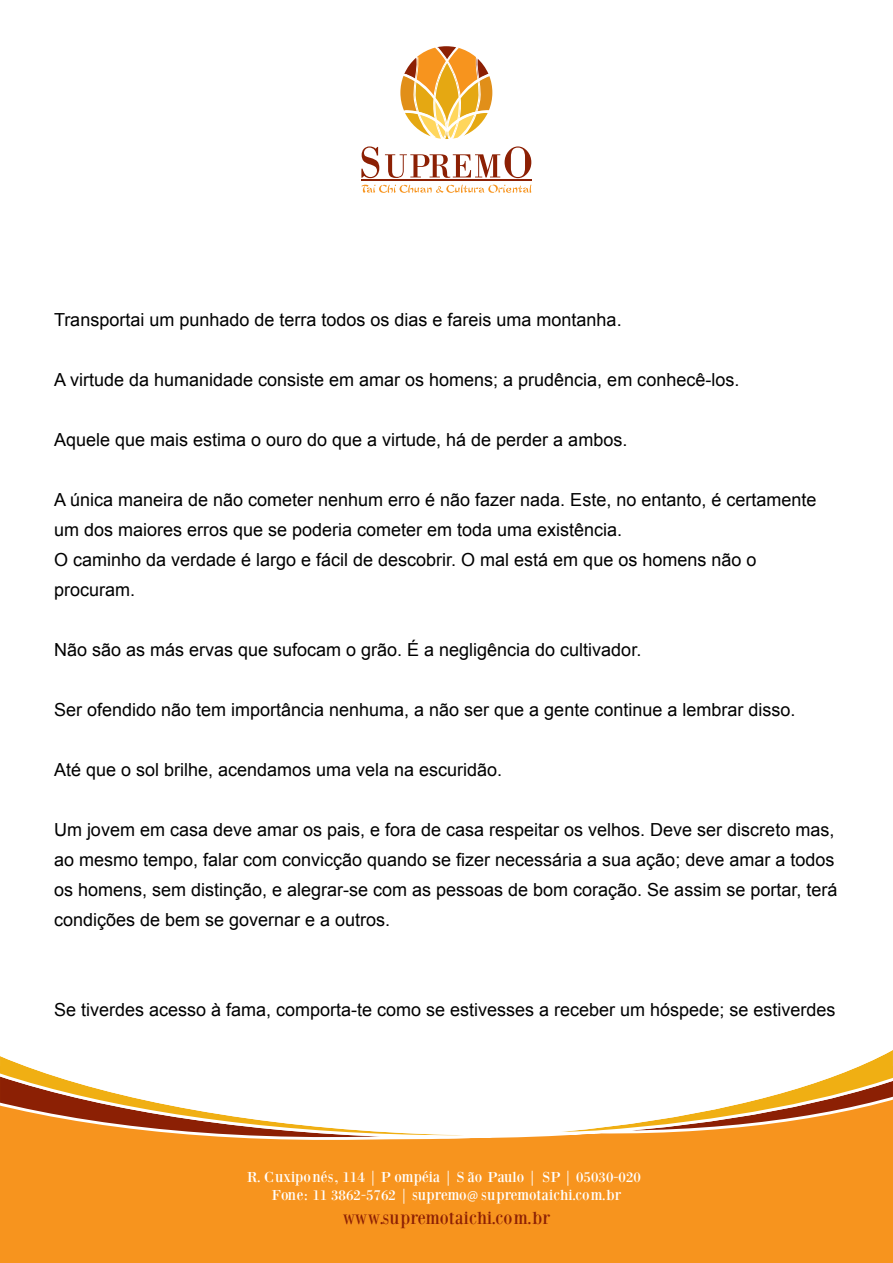
<style>
.page{position:relative;width:893px;height:1263px;background:#fff}
.page>*{position:absolute;margin:0;border:0;box-sizing:border-box;transform-origin:0 0}
.t1{font:18px/30px "Arial";color:#000}
.t2{font:18px "Bodoni XT";color:#8c2004}
.t3{font:15px/18px "Bodoni XT";color:#fff;text-align:center}
.s1{font-family:"Myriad Pro"}
</style>
<div class="page">
<div style="left:0;top:1066px;width:893px;height:197px;background:#f7941e"></div>
<svg style="left:0;top:1050px;width:893px;height:87px"></svg>
<svg style="left:361px;top:146px;width:18px;height:32px"></svg>
<svg style="left:385px;top:146px;width:146px;height:32px"></svg>
<svg style="left:400px;top:46px;width:92px;height:93px"></svg>
<svg style="left:361px;top:185px;width:170px;height:8px"></svg>
<hr style="left:361px;top:179px;width:170px;height:1px;background:#8c2004">
<p class="t1" style="left:54px;top:305px;width:569px">Transportai um punhado de terra todos os dias e fareis uma montanha.</p>
<p class="t1" style="left:54px;top:365px;width:687px">A virtude da humanidade consiste em amar os homens; a prudência, em conhecê-los.</p>
<p class="t1" style="left:54px;top:425px;width:575px">Aquele que mais estima o ouro do que a virtude, há de perder a ambos.</p>
<p class="t1" style="left:54px;top:485px;width:764px">A única maneira de não cometer nenhum erro é não fazer nada. Este, no entanto, é certamente um dos maiores erros que se poderia cometer em toda uma existência.<br>O caminho da verdade é largo e fácil de descobrir. O mal está em que os homens não o procuram.</p>
<p class="t1" style="left:54px;top:635px;width:589px">Não são as más ervas que sufocam o grão. É a negligência do cultivador.</p>
<p class="t1" style="left:54px;top:695px;width:743px">Ser ofendido não tem importância nenhuma, a não ser que a gente continue a lembrar disso.</p>
<p class="t1" style="left:54px;top:755px;width:450px">Até que o sol brilhe, acendamos uma vela na escuridão.</p>
<p class="t1" style="left:54px;top:815px;width:785px">Um jovem em casa deve amar os pais, e fora de casa respeitar os velhos. Deve ser discreto mas, ao mesmo tempo, falar com convicção quando se fizer necessária a sua ação; deve amar a todos os homens, sem distinção, e alegrar-se com as pessoas de bom coração. Se assim se portar, terá condições de bem se governar e a outros.</p>
<p class="t1" style="left:54px;top:995px;width:783px">Se tiverdes acesso à fama, comporta-te como se estivesses a receber um hóspede; se estiverdes</p>
<p class="t3" style="left:247px;top:1168px;width:396px">R. Cuxiponés, 114 | P ompéia | S ão Paulo | SP | 05030-020<br>Fone: 11 3862-5762 | supremo<span class="s1">@</span> supremotaichi.com.br</p>
<p class="t2" style="left:343px;top:1207px;width:209px">www.supremotaichi.com.br</p>
</div>
